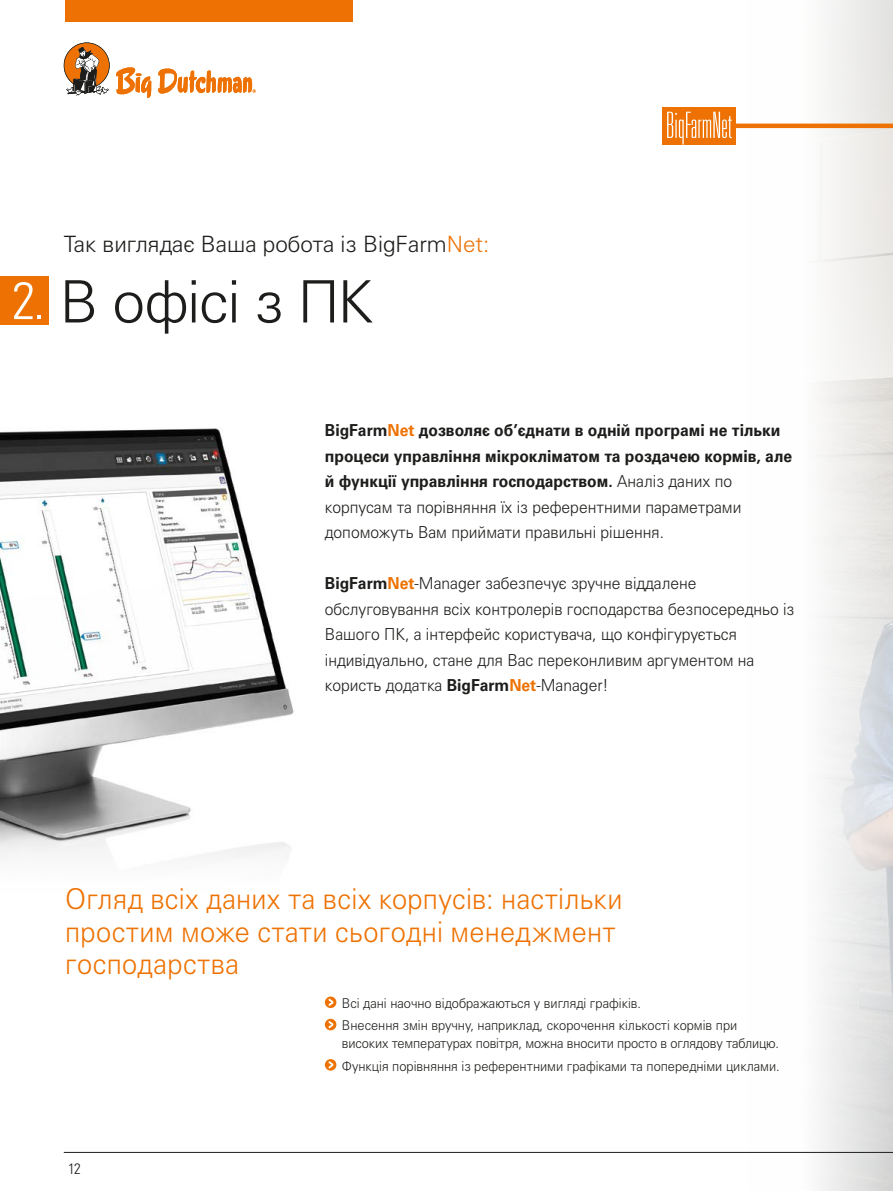
<style>
.page{position:relative;width:893px;height:1191px;background:#fff}
.page>*{position:absolute;margin:0;border:0;box-sizing:border-box;transform-origin:0 0}
.t1{font:300 58.5px "Univers Cyr";letter-spacing:-.02em;color:#1d1d1b}
.t2{font:300 condensed 52.35px "Univers LT Std";color:#fff}
.t3{font:300 28.65px/32.2px "Univers Cyr";letter-spacing:.015em;color:#ee7203;scale:.95 1}
.t4{font:300 22.5px "Univers Cyr";color:#1d1d1b}
.t5{font:700 16.5px/25.5px "Univers Cyr";color:#1d1d1b;scale:.95 1}
.t6{font:300 16.5px/25.5px "Univers Cyr";color:#1d1d1b;scale:.95 1}
.t7{font:300 condensed 15px "Univers LT Std";color:#1d1d1b}
.t8{font:15px "Univers LTCYR 47 Light Cond";color:#1d1d1b}
.t9{font:300 13.5px/22.2px "Univers Cyr";color:#1d1d1b;scale:.95 1}
.s1{color:#ee7203}
.s2{font-weight:300}
.s3{font-weight:700}
.s4{font-weight:700;color:#ee7203}
</style>
<div class="page">
<img style="left:0;top:428px;width:294px;height:430px">
<img style="left:747px;top:0;width:146px;height:1191px">
<hr style="left:64px;top:1152px;width:829px;height:1px;background:#1d1d1b">
<svg style="left:116px;top:67px;width:35px;height:31px"></svg>
<svg style="left:158px;top:68px;width:98px;height:26px"></svg>
<svg style="left:64px;top:43px;width:46px;height:53px"></svg>
<div style="left:65px;top:0;width:288px;height:21px;background:#ee7203"></div>
<div style="left:662px;top:107px;width:74px;height:38px;background:#ee7203"></div>
<svg style="left:667px;top:112px;width:65px;height:33px"></svg>
<div style="left:0;top:276px;width:48px;height:48px;background:#ee7203"></div>
<svg style="left:731px;top:121px;width:162px;height:361px"></svg>
<svg style="left:325px;top:996px;width:11px;height:12px"></svg>
<svg style="left:329px;top:998px;width:4px;height:8px"></svg>
<svg style="left:325px;top:1018px;width:11px;height:12px"></svg>
<svg style="left:329px;top:1021px;width:4px;height:7px"></svg>
<svg style="left:325px;top:1059px;width:11px;height:11px"></svg>
<svg style="left:329px;top:1061px;width:4px;height:7px"></svg>
<h2 class="t2" style="left:12px;top:269px;width:35px">2.</h2>
<h3 class="t4" style="left:64px;top:231px;width:427px">Так виглядає Ваша робота із BigFarm<span class="s1">Net:</span></h3>
<h1 class="t1" style="left:60px;top:268px;width:315px">В офісі з ПК</h1>
<p class="t5" style="left:325px;top:417px;width:493px">BigFarm<span class="s1">Net</span> дозволяє об’єднати в одній програмі не тільки процеси управління мікрокліматом та роздачею кормів, але й функції управління господарством. <span class="s2">Аналіз даних по корпусам та порівняння їх із референтними параметрами допоможуть Вам приймати правильні рішення.</span></p>
<p class="t6" style="left:325px;top:570px;width:496px"><span class="s3">BigFarm</span><span class="s4">Net</span> Manager забезпечує зручне віддалене обслуговування всіх контролерів господарства безпосередньо із Вашого ПК, а інтерфейс користувача, що конфігурується індивідуально, стане для Вас переконливим аргументом на користь додатка <span class="s3">BigFarm</span><span class="s4">Net</span> Manager!</p>
<h3 class="t3" style="left:65px;top:883px;width:588px">Огляд всіх даних та всіх корпусів: настільки простим може стати сьогодні менеджмент господарства</h3>
<p class="t7" style="left:64px;top:1155px;width:14px">12</p>
<p class="t8" style="left:68px;top:1158px;width:14px">12</p>
<p class="t9" style="left:342px;top:992px;width:418px">Всі дані наочно відображаються у вигляді графіків.<br>Внесення змін вручну, наприклад, скорочення кількості кормів при</p>
<p class="t9" style="left:342px;top:1032px;width:462px">високих температурах повітря, можна вносити просто в оглядову таблицю.<br>Функція порівняння із референтними графіками та попередніми циклами.</p>
</div>
